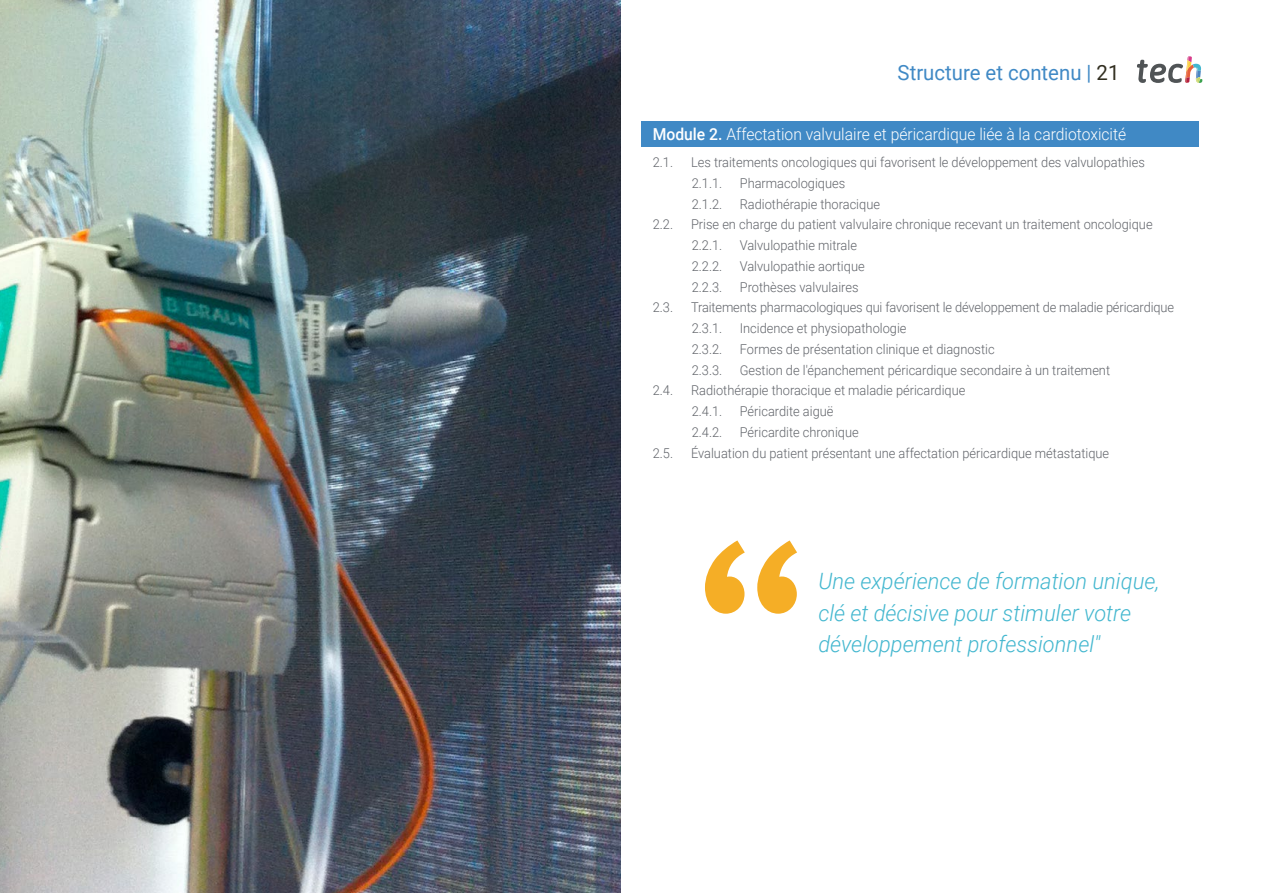
<style>
.page{position:relative;width:1263px;height:893px;background:#fff}
.page>*{position:absolute;margin:0;border:0;box-sizing:border-box;transform-origin:0 0}
.t1{font:italic 300 22.5px/31.5px "Roboto";color:#43b7cf}
.t2{font:21px "Roboto";color:#4089c5}
.t3{font:300 16.5px "Roboto";color:#fff;scale:.95 1}
.t4{font:300 13.5px/20.7px "Roboto";color:#61646a;scale:.95 1}
.s1{color:#312e20}
.s2{font-weight:500}
</style>
<div class="page">
<img style="left:0;top:0;width:621px;height:893px">
<svg style="left:705px;top:540px;width:92px;height:74px"></svg>
<div style="left:642px;top:121px;width:557px;height:25px;background:#4089c5"></div>
<svg style="left:1137px;top:56px;width:65px;height:27px"></svg>
<h2 class="t2" style="left:898px;top:57px;width:223px">Structure et contenu | <span class="s1">21</span></h2>
<p class="t3" style="left:653px;top:123px;width:500px"><span class="s2">Module 2.</span> Affectation valvulaire et péricardique liée à la cardiotoxicité</p>
<p class="t4" style="left:653px;top:151px;width:23px">2.1.</p>
<p class="t4" style="left:691px;top:151px;width:479px">Les traitements oncologiques qui favorisent le développement des valvulopathies<br>2.1.1.</p>
<p class="t4" style="left:740px;top:172px;width:113px">Pharmacologiques</p>
<p class="t4" style="left:692px;top:193px;width:34px">2.1.2.</p>
<p class="t4" style="left:740px;top:193px;width:149px">Radiothérapie thoracique</p>
<p class="t4" style="left:653px;top:214px;width:23px">2.2.</p>
<p class="t4" style="left:691px;top:214px;width:487px">Prise en charge du patient valvulaire chronique recevant un traitement oncologique<br>2.2.1.</p>
<p class="t4" style="left:740px;top:234px;width:125px">Valvulopathie mitrale</p>
<p class="t4" style="left:692px;top:255px;width:34px">2.2.2.</p>
<p class="t4" style="left:740px;top:255px;width:133px">Valvulopathie aortique</p>
<p class="t4" style="left:692px;top:276px;width:34px">2.2.3.</p>
<p class="t4" style="left:740px;top:276px;width:127px">Prothèses valvulaires</p>
<p class="t4" style="left:653px;top:297px;width:23px">2.3.</p>
<p class="t4" style="left:691px;top:297px;width:510px">Traitements pharmacologiques qui favorisent le développement de maladie péricardique<br>2.3.1.</p>
<p class="t4" style="left:740px;top:317px;width:177px">Incidence et physiopathologie</p>
<p class="t4" style="left:692px;top:338px;width:34px">2.3.2.</p>
<p class="t4" style="left:740px;top:338px;width:270px">Formes de présentation clinique et diagnostic</p>
<p class="t4" style="left:692px;top:359px;width:34px">2.3.3.</p>
<p class="t4" style="left:740px;top:359px;width:391px">Gestion de l'épanchement péricardique secondaire à un traitement</p>
<p class="t4" style="left:653px;top:380px;width:23px">2.4.</p>
<p class="t4" style="left:691px;top:380px;width:290px">Radiothérapie thoracique et maladie péricardique<br>2.4.1.</p>
<p class="t4" style="left:740px;top:400px;width:100px">Péricardite aiguë</p>
<p class="t4" style="left:692px;top:421px;width:34px">2.4.2.</p>
<p class="t4" style="left:740px;top:421px;width:127px">Péricardite chronique</p>
<p class="t4" style="left:653px;top:442px;width:23px">2.5.</p>
<p class="t4" style="left:691px;top:442px;width:442px">Évaluation du patient présentant une affectation péricardique métastatique</p>
<h1 class="t1" style="left:818px;top:565px;width:343px">Une expérience de formation unique, clé et décisive pour stimuler votre développement professionnel"</h1>
</div>
